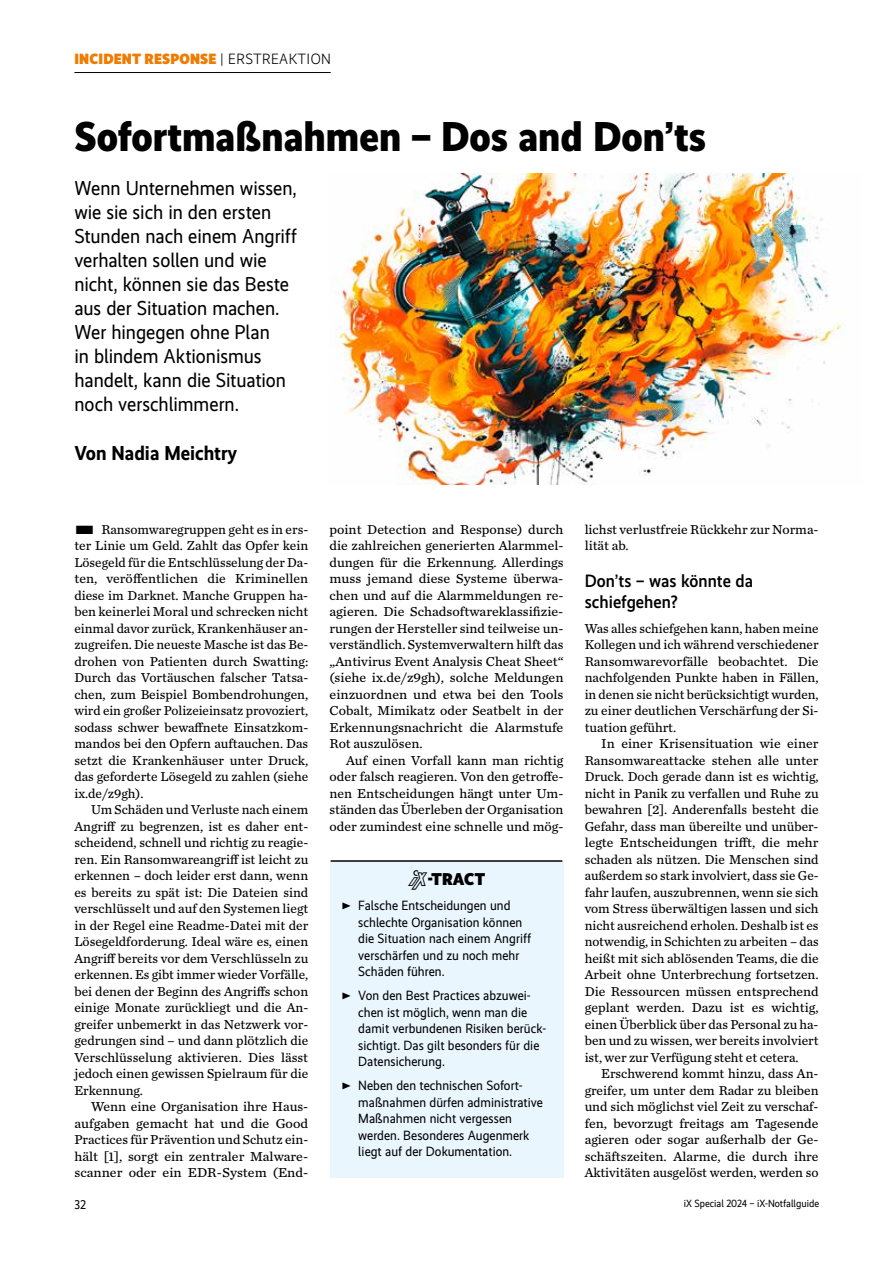
<style>
.page{position:relative;width:893px;height:1263px;background:#fff}
.page>*{position:absolute;margin:0;border:0;box-sizing:border-box;transform-origin:0 0}
.t1{font:800 42px "Realisti X";color:#000}
.t2{font:20.25px/24px "Realisti X";letter-spacing:-.005em;color:#000}
.t3{font:700 20.25px "Realisti X";color:#000}
.t4{font:500 18px/21px "Realisti X";letter-spacing:.005em;color:#000}
.t5{font:900 17.25px "Realisti X";color:#000}
.t6{font:900 15px "Realisti X";letter-spacing:.01em;color:#ef7c00}
.t7{font:13.5px/16.5px "Chronicle Text G3";color:#000;text-align:justify}
.t8{font:13.5px/16.5px "Realisti X";letter-spacing:.005em;color:#000}
.t9{font:12.75px "Realisti X";color:#000}
.t10{font:10.5px "Realisti X";color:#000}
.s1{font-weight:300;color:#000}
.s2{font-family:"Heise Special";font-weight:400;font-size:25.5px}
</style>
<div class="page">
<hr style="left:74px;top:72px;width:257px;height:1px;background:#000">
<img style="left:330px;top:173px;width:516px;height:311px">
<div style="left:330px;top:861px;width:233px;height:316px;background:#eaf6fe"></div>
<hr style="left:331px;top:860px;width:231px;height:2px;background:#000">
<p class="t6" style="left:74px;top:48px;width:258px">INCIDENT RESPONSE <span class="s1">| ERSTREAKTION</span></p>
<h1 class="t1" style="left:74px;top:106px;width:633px">Sofortmaßnahmen – Dos and Don’ts</h1>
<p class="t2" style="left:74px;top:175px;width:224px">Wenn Unternehmen wissen, wie sie sich in den ersten<br>Stunden nach einem Angriff verhalten sollen und wie nicht, können sie das Beste aus der Situation machen.<br>Wer hingegen ohne Plan<br>in blindem Aktionismus handelt, kann die Situation noch verschlimmern.</p>
<h2 class="t3" style="left:74px;top:438px;width:164px">Von Nadia Meichtry</h2>
<p class="t7" style="left:74px;top:520px;width:235px;text-indent:27px">Ransomwaregruppen geht es in ers&shy;ter Linie um Geld. Zahlt das Opfer kein Lösegeld für die Entschlüsselung der Da&shy;ten, veröffentlichen die Kriminellen diese im Darknet. Manche Gruppen ha&shy;ben keinerlei Moral und schrecken nicht einmal davor zurück, Krankenhäuser an&shy;zugreifen. Die neueste Masche ist das Be&shy;drohen von Patienten durch Swatting:<br>Durch das Vortäuschen falscher Tatsa&shy;chen, zum Beispiel Bombendrohungen, wird ein großer Polizeieinsatz provoziert, sodass schwer bewaffnete Einsatzkom&shy;mandos bei den Opfern auftauchen. Das setzt die Krankenhäuser unter Druck, das geforderte Lösegeld zu zahlen (siehe ix.de/z9gh).</p>
<p class="t7" style="left:74px;top:801px;width:235px;text-indent:17px">Um Schäden und Verluste nach einem Angriff zu begrenzen, ist es daher ent&shy;scheidend, schnell und richtig zu reagie&shy;ren. Ein Ransomwareangriff ist leicht zu erkennen – doch leider erst dann, wenn es bereits zu spät ist: Die Dateien sind verschlüsselt und auf den Systemen liegt in der Regel eine Readme-Datei mit der Lösegeldforderung. Ideal wäre es, einen Angriff bereits vor dem Verschlüsseln zu erkennen. Es gibt immer wieder Vorfälle, bei denen der Beginn des Angriffs schon einige Monate zurückliegt und die An&shy;greifer unbemerkt in das Netzwerk vor&shy;gedrungen sind – und dann plötzlich die Verschlüsselung aktivieren. Dies lässt jedoch einen gewissen Spielraum für die Erkennung.</p>
<p class="t7" style="left:74px;top:1098px;width:235px;text-align:left;text-indent:17px">Wenn eine Organisation ihre Haus&shy;aufgaben gemacht hat und die Good Practices für Prävention und Schutz ein&shy;hält [1], sorgt ein zentraler Malware&shy;scanner oder ein EDR-System (End-</p>
<p class="t7" style="left:330px;top:520px;width:235px">point Detection and Response) durch die zahlreichen generierten Alarmmel&shy;dungen für die Erkennung. Allerdings muss jemand diese Systeme überwa&shy;chen und auf die Alarmmeldungen re&shy;agieren. Die Schadsoftwareklassifizie&shy;rungen der Hersteller sind teilweise un&shy;verständlich. Systemverwaltern hilft das „Antivirus Event Analysis Cheat Sheet“ (siehe ix.de/z9gh), solche Meldungen einzuordnen und etwa bei den Tools Cobalt, Mimikatz oder Seatbelt in der Erkennungsnachricht die Alarmstufe Rot auszulösen.</p>
<p class="t7" style="left:330px;top:751px;width:235px;text-indent:17px">Auf einen Vorfall kann man richtig oder falsch reagieren. Von den getroffe&shy;nen Entscheidungen hängt unter Um&shy;ständen das Überleben der Organisation oder zumindest eine schnelle und mög-</p>
<p class="t5" style="left:408px;top:867px;width:68px"><span class="s2">1</span>-TRACT</p>
<p class="t8" style="left:358px;top:896px;width:174px">Falsche Entscheidungen und schlechte Organisation können die Situation nach einem Angriff verschärfen und zu noch mehr<br>Schäden führen.</p>
<p class="t8" style="left:358px;top:986px;width:190px">Von den Best Practices abzuwei&shy;chen ist möglich, wenn man die damit verbundenen Risiken berück&shy;sichtigt. Das gilt besonders für die<br>Datensicherung.</p>
<p class="t8" style="left:358px;top:1076px;width:186px">Neben den technischen Sofort&shy;maßnahmen dürfen administrative<br>Maßnahmen nicht vergessen werden. Besonderes Augenmerk liegt auf der Dokumentation.</p>
<p class="t7" style="left:585px;top:520px;width:235px">lichst verlustfreie Rückkehr zur Norma&shy;lität ab.</p>
<h3 class="t4" style="left:585px;top:569px;width:170px">Don’ts – was könnte da schiefgehen?</h3>
<p class="t7" style="left:585px;top:619px;width:235px">Was alles schiefgehen kann, haben meine Kollegen und ich während verschiedener Ransomwarevorfälle beobachtet. Die nachfolgenden Punkte haben in Fällen, in denen sie nicht berücksichtigt wurden, zu einer deutlichen Verschärfung der Si&shy;tuation geführt.</p>
<p class="t7" style="left:585px;top:735px;width:236px;text-indent:17px">In einer Krisensituation wie einer Ransomwareattacke stehen alle unter Druck. Doch gerade dann ist es wichtig, nicht in Panik zu verfallen und Ruhe zu bewahren [2]. Anderenfalls besteht die Gefahr, dass man übereilte und unüber&shy;legte Entscheidungen trifft, die mehr schaden als nützen. Die Menschen sind außerdem so stark involviert, dass sie Ge&shy;fahr laufen, auszubrennen, wenn sie sich vom Stress überwältigen lassen und sich nicht ausreichend erholen. Deshalb ist es notwendig, in Schichten zu arbeiten – das heißt mit sich ablösenden Teams, die die Arbeit ohne Unterbrechung fortsetzen.<br>Die Ressourcen müssen entsprechend geplant werden. Dazu ist es wichtig, einen Überblick über das Personal zu ha&shy;ben und zu wissen, wer bereits involviert ist, wer zur Verfügung steht et cetera.</p>
<p class="t7" style="left:585px;top:1065px;width:235px;text-indent:17px">Erschwerend kommt hinzu, dass An&shy;greifer, um unter dem Radar zu bleiben und sich möglichst viel Zeit zu verschaf&shy;fen, bevorzugt freitags am Tagesende agieren oder sogar außerhalb der Ge&shy;schäftszeiten. Alarme, die durch ihre Aktivitäten ausgelöst werden, werden so</p>
<p class="t9" style="left:74px;top:1195px;width:13px">32</p>
<p class="t10" style="left:684px;top:1196px;width:137px">iX Special 2024 – iX-Notfallguide</p>
</div>
